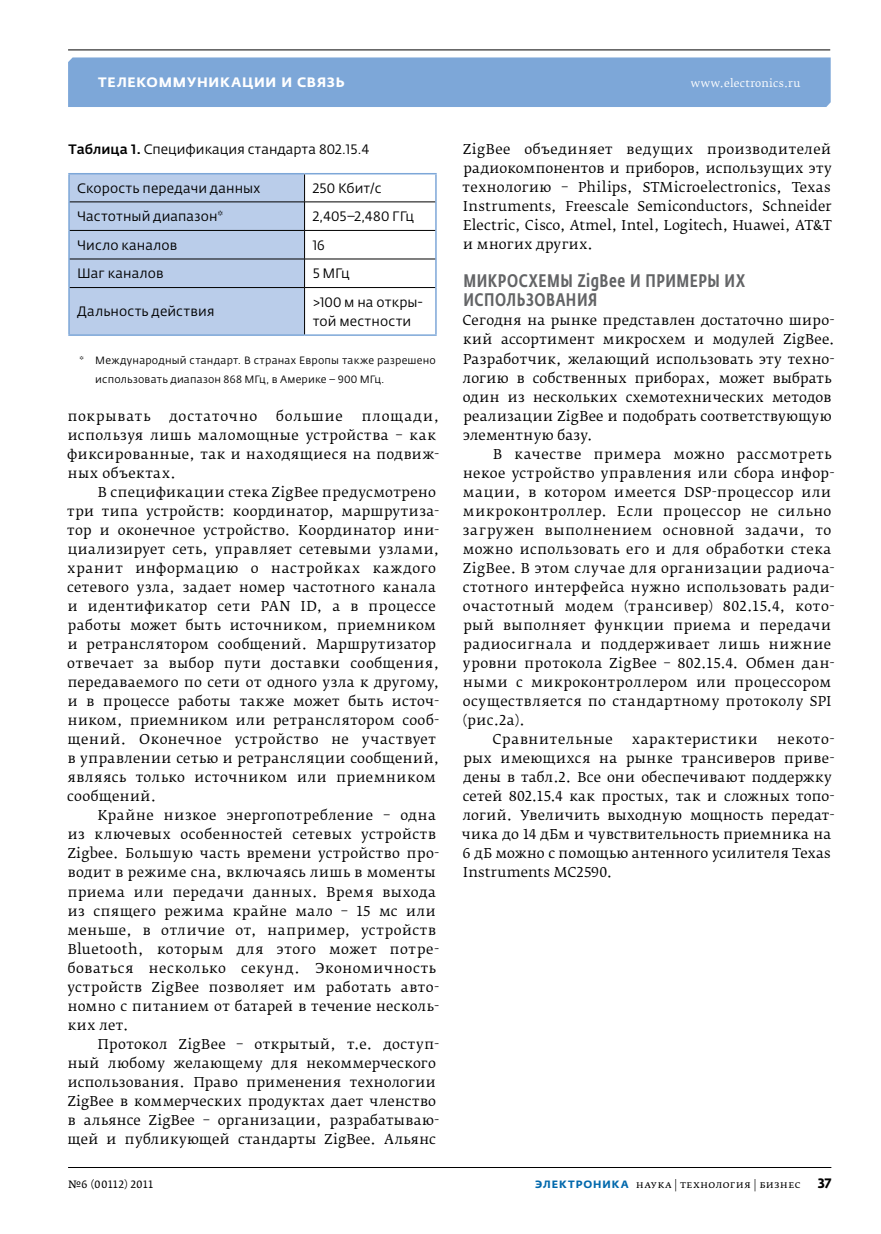
<style>
.page{position:relative;width:881px;height:1234px;background:#fff}
.page>*{position:absolute;margin:0;border:0;box-sizing:border-box;transform-origin:0 0}
.t1{font:500 18px/19px "Fedra Sans Cond Pro";letter-spacing:.03em;color:#636466}
.t2{font:13.5px/19px "Fedra Serif B Pro";letter-spacing:.03em;color:#000}
.t3{font:13.5px/19px "Fedra Sans Pro";letter-spacing:.005em;color:#000}
.t4{font:13.5px "Fedra Serif B Pro";letter-spacing:.05em;color:#000}
.t5{font:13.5px "Fedra Serif B Pro";letter-spacing:.055em;color:#000}
.t6{font:700 13.5px "Fedra Sans Alt Pro";letter-spacing:.055em;color:#fff}
.t7{font:13.5px "Fedra Serif B Pro";letter-spacing:.06em;color:#000}
.t8{font:700 13.5px "Fedra Sans Pro";color:#000}
.t9{font:10.5px/19px "Fedra Sans Pro";letter-spacing:.02em;color:#000}
.t10{font:10.5px "Fedra Serif B Pro";letter-spacing:.035em;color:#000}
.t11{font:10.5px "Fedra Serif B Pro";letter-spacing:.03em;color:#fff}
.t12{font:10.5px "Fedra Serif A Pro";letter-spacing:.03em;color:#000}
.t13{font:700 10.5px "Fedra Sans Alt Pro";color:#0068ac}
.s1{font-weight:500}
</style>
<div class="page">
<div style="left:68px;top:57px;width:762px;height:50px;background:#7da7d8"></div>
<hr style="left:68px;top:49px;width:761px;height:1px;background:#000">
<hr style="left:68px;top:1166px;width:763px;height:1px;background:#000">
<hr style="left:68px;top:173px;width:236px;height:1px;background:#7da7d8">
<hr style="left:68px;top:174px;width:2px;height:28px;background:#7da7d8">
<hr style="left:304px;top:173px;width:132px;height:1px;background:#7da7d8">
<hr style="left:68px;top:202px;width:2px;height:28px;background:#7da7d8">
<hr style="left:68px;top:230px;width:2px;height:29px;background:#7da7d8">
<hr style="left:68px;top:259px;width:2px;height:28px;background:#7da7d8">
<hr style="left:68px;top:287px;width:2px;height:47px;background:#7da7d8">
<hr style="left:68px;top:334px;width:236px;height:2px;background:#7da7d8">
<hr style="left:304px;top:334px;width:132px;height:2px;background:#7da7d8">
<svg style="left:69px;top:174px;width:367px;height:161px"></svg>
<hr style="left:304px;top:288px;width:1px;height:46px;background:#000">
<hr style="left:70px;top:201px;width:234px;height:1px;background:#000">
<hr style="left:70px;top:230px;width:234px;height:1px;background:#000">
<hr style="left:70px;top:259px;width:234px;height:1px;background:#000">
<hr style="left:70px;top:287px;width:234px;height:1px;background:#000">
<hr style="left:304px;top:201px;width:131px;height:1px;background:#000">
<hr style="left:304px;top:230px;width:131px;height:1px;background:#000">
<hr style="left:304px;top:259px;width:131px;height:1px;background:#000">
<hr style="left:304px;top:287px;width:131px;height:1px;background:#000">
<p class="t6" style="left:98px;top:74px;width:248px">Телекоммуникации и связь</p>
<p class="t11" style="left:690px;top:77px;width:111px">www.electronics.ru</p>
<p class="t3" style="left:68px;top:140px;width:302px"><span class="s1">Таблица 1.</span> Спецификация стандарта 802.15.4</p>
<p class="t3" style="left:77px;top:179px;width:185px">Скорость передачи данных</p>
<p class="t3" style="left:312px;top:179px;width:70px">250 Кбит/с</p>
<p class="t3" style="left:77px;top:207px;width:148px">Частотный диапазон*</p>
<p class="t3" style="left:312px;top:207px;width:103px">2,405–2,480 ГГц</p>
<p class="t3" style="left:77px;top:235px;width:102px">Число каналов</p>
<p class="t3" style="left:312px;top:235px;width:14px">16</p>
<p class="t3" style="left:77px;top:264px;width:88px">Шаг каналов</p>
<p class="t3" style="left:312px;top:264px;width:39px">5 МГц</p>
<p class="t3" style="left:77px;top:302px;width:139px">Дальность действия</p>
<p class="t3" style="left:312px;top:292px;width:111px">&gt;100 м на откры&shy;той местности</p>
<p class="t9" style="left:95px;top:350px;width:342px;text-indent:-16px">* Международный стандарт. В странах Европы также разрешено использовать диапазон 868 МГц, в Америке – 900 МГц.</p>
<p class="t7" style="left:68px;top:407px;width:84px">покрывать</p>
<p class="t5" style="left:169px;top:407px;width:89px">достаточно</p>
<p class="t7" style="left:276px;top:407px;width:68px">большие</p>
<p class="t2" style="left:67px;top:406px;width:373px;text-indent:294px">площади, используя лишь маломощные устройства – как фиксированные, так и находящиеся на подвиж&shy;ных объектах.</p>
<p class="t2" style="left:67px;top:482px;width:373px;text-indent:30px">В спецификации стека ZigBee предусмотрено три типа устройств: координатор, маршрутиза&shy;тор и оконечное устройство. Координатор ини&shy;циализирует сеть, управляет сетевыми узлами, хранит информацию о настройках каждого сетевого узла, задает номер частотного канала и идентификатор сети PAN ID, а в процессе работы может быть источником, приемником и ретранслятором сообщений. Маршрутизатор отвечает за выбор пути доставки сообщения, передаваемого по сети от одного узла к другому, и в процессе работы также может быть источ&shy;ником, приемником или ретранслятором сооб&shy;щений. Оконечное устройство не участвует в управлении сетью и ретрансляции сообщений, являясь только источником или приемником сообщений.</p>
<p class="t2" style="left:67px;top:806px;width:373px;text-indent:30px">Крайне низкое энергопотребление – одна из ключевых особенностей сетевых устройств Zigbee. Большую часть времени устройство про&shy;водит в режиме сна, включаясь лишь в моменты приема или передачи данных. Время выхода из спящего режима крайне мало – 15 мс или меньше, в отличие от, например, устройств Bluetooth, которым для этого может потре&shy;боваться несколько секунд. Экономичность устройств ZigВee позволяет им работать авто&shy;номно с питанием от батарей в течение несколь&shy;ких лет.</p>
<p class="t2" style="left:68px;top:1034px;width:373px;text-indent:30px">Протокол ZigBee – открытый, т.е. доступ&shy;ный любому желающему для некоммерческого использования. Право применения технологии ZigBee в коммерческих продуктах дает членство в альянсе ZigBee – организации, разрабатываю&shy;щей и публикующей стандарты ZigBee. Альянс</p>
<p class="t2" style="left:462px;top:140px;width:370px;text-align:justify">ZigBee объединяет ведущих производителей радиокомпонентов и приборов, использущих эту технологию – Philips, STMicroelectronics, Texas Instruments, Freescale Semiconductors, Schneider Electric, Cisco, Atmel, Intel, Logitech, Huawei, AT&amp;T и многих других.</p>
<h1 class="t1" style="left:463px;top:272px;width:283px">Микросхемы ZigBee и примеры их использования</h1>
<p class="t2" style="left:462px;top:311px;width:373px">Сегодня на рынке представлен достаточно широ&shy;кий ассортимент микросхем и модулей ZigBee.<br>Разработчик, желающий использовать эту техно&shy;логию в собственных приборах, может выбрать один из нескольких схемотехнических методов реализации ZigВee и подобрать соответствующую элементную базу.</p>
<p class="t5" style="left:493px;top:445px;width:340px">В качестве примера можно рассмотреть</p>
<p class="t2" style="left:463px;top:463px;width:373px">некое устройство управления или сбора инфор-</p>
<p class="t2" style="left:463px;top:482px;width:369px">мации, в котором имеется DSP-процессор или</p>
<p class="t4" style="left:463px;top:502px;width:370px">микроконтроллер. Если процессор не сильно</p>
<p class="t2" style="left:462px;top:520px;width:370px">загружен выполнением основной задачи, то</p>
<p class="t2" style="left:463px;top:539px;width:370px">можно использовать его и для обработки стека</p>
<p class="t2" style="left:463px;top:558px;width:373px">ZigBee. В этом случае для организации радиоча-</p>
<p class="t2" style="left:462px;top:577px;width:373px">стотного интерфейса нужно использовать ради-</p>
<p class="t2" style="left:462px;top:596px;width:373px">очастотный модем (трансивер) 802.15.4, кото-</p>
<p class="t2" style="left:463px;top:615px;width:369px">рый выполняет функции приема и передачи</p>
<p class="t2" style="left:463px;top:634px;width:369px">радиосигнала и поддерживает лишь нижние</p>
<p class="t2" style="left:462px;top:653px;width:373px">уровни протокола ZigВee – 802.15.4. Обмен дан-</p>
<p class="t2" style="left:463px;top:672px;width:369px">ными с микроконтроллером или процессором</p>
<p class="t2" style="left:462px;top:691px;width:370px">осуществляется по стандартному протоколу SPI</p>
<p class="t2" style="left:462px;top:710px;width:64px">(рис.2а).</p>
<p class="t4" style="left:492px;top:731px;width:121px">Сравнительные</p>
<p class="t4" style="left:631px;top:731px;width:127px">характеристики</p>
<p class="t2" style="left:461px;top:729px;width:374px;text-indent:315px">некото&shy;рых имеющихся на рынке трансиверов приве&shy;дены в табл.2. Все они обеспечивают поддержку сетей 802.15.4 как простых, так и сложных топо&shy;логий. Увеличить выходную мощность передат&shy;чика до 14 дБм и чувствительность приемника на 6 дБ можно с помощью антенного усилителя Texas Instruments MC2590.</p>
<p class="t12" style="left:68px;top:1177px;width:86px">№6 (00112) 2011</p>
<p class="t13" style="left:535px;top:1177px;width:18px">ЭЛЕК</p>
<p class="t13" style="left:568px;top:1177px;width:26px">ТРОНИКА</p>
<p class="t10" style="left:635px;top:1177px;width:166px">наука | технология | бизнес</p>
<p class="t8" style="left:817px;top:1174px;width:15px">37</p>
</div>
